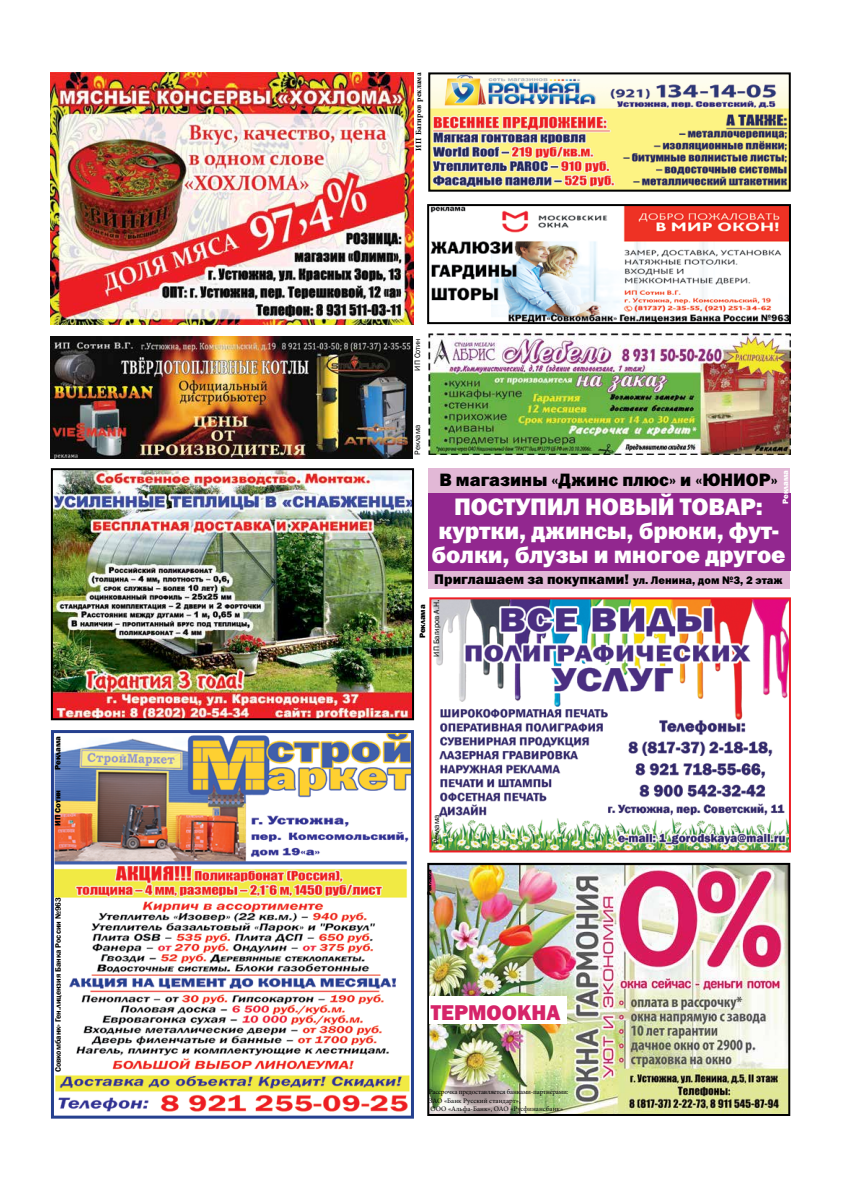
<style>
.page{position:relative;width:842px;height:1191px;background:#fff}
.page>*{position:absolute;margin:0;border:0;box-sizing:border-box;transform-origin:0 0}
.t1{font:24px/24px "Franklin Gothic Heavy C";letter-spacing:-.01em;color:#fff}
.t2{font:800 22px "Franklin Gothic";color:#d62469}
.t3{font:18px "Franklin Gothic Heavy C";color:#000}
.t4{font:14px "Franklin Gothic Heavy C";color:#000}
.t5{font:600 8px "Franklin Gothic";color:#000}
.t6{font:8px "Franklin Gothic";color:#000}
.t7{font:800 8px "Franklin Gothic";color:#000}
.t8{font:700 8px "Minion Pro";color:#000}
.t9{font:800 8px "Franklin Gothic";color:#fff}
.t10{font:7px/8.4px "Minion Pro";letter-spacing:-.01em;color:#000}
.t11{font:800 6px "Franklin Gothic";color:#000}
.s1{font-size:11px}
.s2{font-size:10px}
</style>
<div class="page">
<img style="left:55px;top:734px;width:355px;height:378px">
<div style="left:51px;top:730px;width:363px;height:388px;border:3px solid #25408f"></div>
<img style="left:428px;top:333px;width:363px;height:121px">
<img style="left:430px;top:866px;width:357px;height:247px">
<div style="left:427px;top:863px;width:363px;height:253px;border:2px solid #000"></div>
<div style="left:429px;top:996px;width:138px;height:27px;background:#fff"></div>
<svg style="left:429px;top:994px;width:134px;height:2px"></svg>
<img style="left:54px;top:471px;width:357px;height:246px">
<div style="left:51px;top:468px;width:363px;height:252px;border:2px solid #000"></div>
<img style="left:50px;top:73px;width:363px;height:251px">
<img style="left:430px;top:207px;width:358px;height:114px">
<div style="left:427px;top:204px;width:364px;height:120px;border:2px solid #000"></div>
<img style="left:50px;top:336px;width:362px;height:122px">
<img style="left:431px;top:75px;width:357px;height:114px">
<div style="left:428px;top:72px;width:363px;height:120px;border:2px solid #000"></div>
<img style="left:432px;top:600px;width:356px;height:249px">
<div style="left:429px;top:597px;width:362px;height:255px;border:2px solid #ed1d24"></div>
<div style="left:429px;top:469px;width:361px;height:120px;background:#e2b8d6"></div>
<div style="left:428px;top:493px;width:363px;height:77px;background:#92278f"></div>
<p class="t7" style="left:53px;top:770px;width:35px;rotate:-90deg">Реклама</p>
<p class="t7" style="left:53px;top:825px;width:37px;rotate:-90deg">ИП Сотин</p>
<p class="t5" style="left:53px;top:1072px;width:177px;rotate:-90deg">Совкомбанк» Ген.лицензия Банка России №963</p>
<p class="t8" style="left:413px;top:151px;width:79px;rotate:-90deg">ИП Багиров реклама</p>
<p class="t6" style="left:413px;top:371px;width:34px;rotate:-90deg">ИП Сотин</p>
<p class="t6" style="left:413px;top:454px;width:31px;rotate:-90deg">Реклама</p>
<p class="t9" style="left:780px;top:504px;width:35px;rotate:-90deg">Реклама</p>
<h3 class="t3" style="left:439px;top:469px;width:340px">В магазины «Джинс плюс» и «ЮНИОР»</h3>
<h1 class="t1" style="left:454px;top:494px;width:17px">пос</h1>
<h1 class="t1" style="left:432px;top:494px;width:355px;text-indent:72px">туп ил новый товар: куртки, джинсы, брюки, фут&shy;болки, блузы и многое другое</h1>
<h3 class="t4" style="left:434px;top:571px;width:350px">Приглашаем за покупками! <span class="s1">ул. Ленина, дом №3, 2 этаж</span></h3>
<p class="t7" style="left:417px;top:638px;width:35px;rotate:-90deg">Реклама</p>
<p class="t6" style="left:431px;top:656px;width:58px;rotate:-90deg">ИП Багиров А.Н<span class="s2">.</span></p>
<p class="t6" style="left:431px;top:844px;width:31px;rotate:-90deg">Реклама</p>
<p class="t11" style="left:426px;top:895px;width:27px;rotate:-90deg">Реклама</p>
<h2 class="t2" style="left:431px;top:998px;width:131px">ТЕРМООКНА</h2>
<p class="t10" style="left:429px;top:1088px;width:141px">Рассрочка предоставляется банками-партнёрами:<br>ЗАО «Банк Русский стандарт»,<br>ООО «Альфа-Банк», ОАО «Русфинансбанк»</p>
</div>
